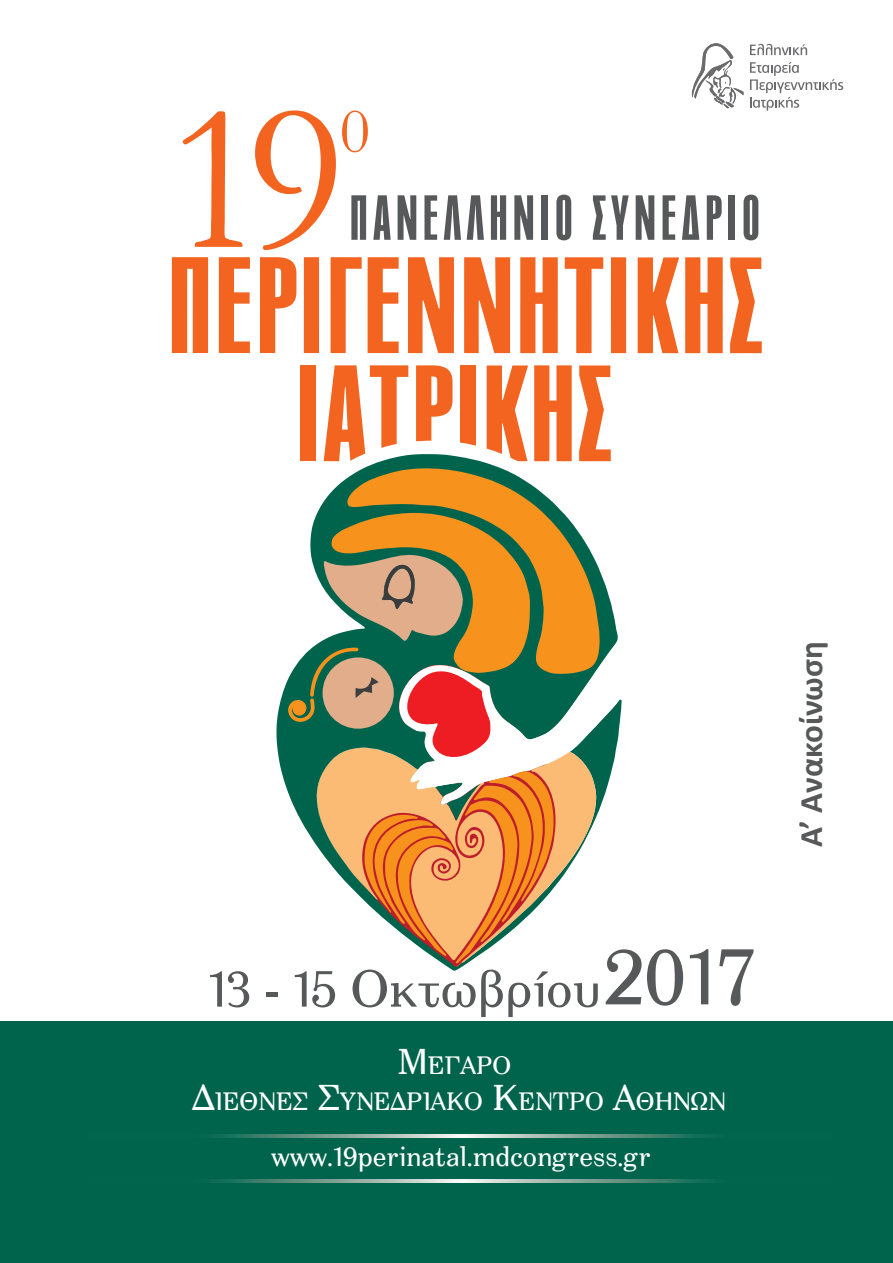
<style>
.page{position:relative;width:893px;height:1263px;background:#fff}
.page>*{position:absolute;margin:0;border:0;box-sizing:border-box;transform-origin:0 0}
.t1{font:213.75px "Garamond";color:#f36421}
.t2{font:300 127.95px "PF Fusion Sans Pro";letter-spacing:.01em;color:#f36421;scale:1.14 1}
.t3{font:64.2px "Garamond";color:#f36421}
.t4{font:300 59.4px "PF Fusion Sans Pro";letter-spacing:.08em;color:#57585a}
.t5{font:50.1px "CF Sophia Regular";color:#57585a}
.t6{font:700 33px "Calibri";color:#57585a}
.t7{font:27px "CF Sophia Regular";color:#fff}
.t8{font:24.3px/36px "CF Sophia Regular";color:#fff;text-align:center}
.s1{font-size:78.3px}
.s2{font-size:34.8px}
</style>
<div class="page">
<svg style="left:750px;top:44px;width:57px;height:11px"></svg>
<svg style="left:750px;top:62px;width:93px;height:49px"></svg>
<svg style="left:692px;top:43px;width:51px;height:65px"></svg>
<div style="left:0;top:1021px;width:893px;height:242px;background:#00644d"></div>
<svg style="left:210px;top:1135px;width:503px;height:2px"></svg>
<svg style="left:210px;top:1180px;width:503px;height:2px"></svg>
<svg style="left:276px;top:454px;width:346px;height:517px"></svg>
<svg style="left:347px;top:468px;width:253px;height:45px"></svg>
<svg style="left:288px;top:513px;width:333px;height:451px"></svg>
<h1 class="t1" style="left:167px;top:52px;width:181px">19</h1>
<h3 class="t3" style="left:340px;top:93px;width:32px">0</h3>
<h3 class="t4" style="left:349px;top:183px;width:413px">ΠΑΝΕΛΛΗΝΙΟ ΣΥΝΕ∆ΡΙΟ</h3>
<h2 class="t2" style="left:167px;top:232px;width:524px">ΠΕΡΙΓΕΝΝΗΤΙΚΗΣ</h2>
<h2 class="t2" style="left:296px;top:340px;width:279px">ΙΑΤΡΙΚΗΣ</h2>
<h3 class="t5" style="left:208px;top:958px;width:549px">13 - 15 Οκτωβρίου <span class="s1">2017</span></h3>
<p class="t8" style="left:192px;top:1046px;width:535px"><span class="s2">Μ</span>ΕΓΑΡΟ<br><span class="s2">∆</span>ΙΕΘΝΕΣ <span class="s2">Σ</span>ΥΝΕ∆ΡΙΑΚΟ <span class="s2">Κ</span>ΕΝΤΡΟ <span class="s2">Α</span>ΘΗΝΩΝ</p>
<p class="t7" style="left:271px;top:1140px;width:381px">www.19perinatal.mdcongress.gr</p>
<h3 class="t6" style="left:790px;top:847px;width:208px;rotate:-90deg">Α’ Ανακοίνωση</h3>
</div>
